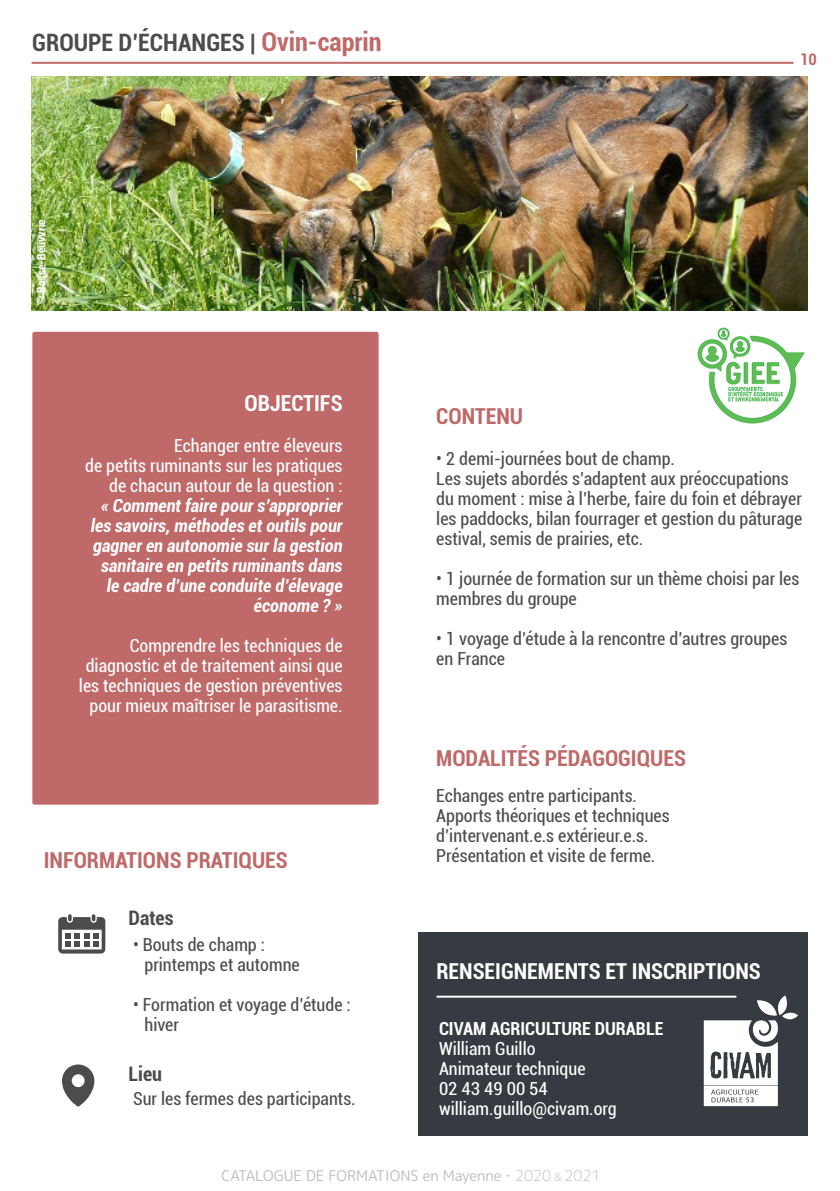
<style>
.page{position:relative;width:840px;height:1191px;background:#fff}
.page>*{position:absolute;margin:0;border:0;box-sizing:border-box;transform-origin:0 0}
.t1{font:700 condensed 24px "Roboto";color:#4b4c4d}
.t2{font:700 condensed 22px "Roboto";color:#bf6969}
.t3{font:700 condensed 22px "Roboto";color:#fff}
.t4{font:700 condensed 20px "Roboto";color:#4b4c4d}
.t5{font:condensed 18px/20px "Roboto";color:#4b4c4d}
.t6{font:italic 700 condensed 18px/20px "Roboto";color:#fff;text-align:right}
.t7{font:condensed 18px/20px "Roboto";color:#fff;text-align:right}
.t8{font:700 condensed 18px "Roboto";color:#fff}
.t9{font:700 condensed 16px "Roboto";color:#bf6969}
.t10{font:14.8px "Rounded Mplus 1 c";color:#bcbdc0}
.t11{font:700 condensed 12px "Roboto";color:#fff}
.s1{font-size:26px;color:#bf6969}
.s2{font-weight:400;font-style:normal}
.s3{font-weight:100}
.s4{font-weight:300}
.s5{font-weight:300;font-size:11px}
</style>
<div class="page">
<div style="left:32px;top:332px;width:346px;height:472px;background:#bf6969"></div>
<div style="left:418px;top:932px;width:389px;height:203px;background:#353b40"></div>
<hr style="left:32px;top:62px;width:760px;height:2px;background:#bf6969">
<hr style="left:437px;top:995px;width:298px;height:2px;background:#fff">
<svg style="left:58px;top:914px;width:47px;height:39px"></svg>
<svg style="left:62px;top:1064px;width:32px;height:42px"></svg>
<img style="left:31px;top:77px;width:776px;height:234px">
<svg style="left:703px;top:995px;width:94px;height:111px"></svg>
<img style="left:697px;top:327px;width:108px;height:97px">
<p class="t1" style="left:32px;top:26px;width:351px">GROUPE D’ÉCHANGES | <span class="s1">Ovin-caprin</span></p>
<p class="t9" style="left:799px;top:48px;width:18px">10</p>
<p class="t11" style="left:33px;top:304px;width:87px;rotate:-90deg">© Basse-Beuvvrie</p>
<p class="t3" style="left:244px;top:388px;width:99px">OBJECTIFS</p>
<p class="t6" style="left:85px;top:435px;width:259px"><span class="s2">Echanger entre éleveurs<br>de petits ruminants sur les pratiques de chacun autour de la question :<br></span>« Comment faire pour s’approprier les savoirs, méthodes et outils pour gagner en autonomie sur la gestion sanitaire en petits ruminants dans le cadre d’une conduite d’élevage économe ? »</p>
<p class="t7" style="left:79px;top:635px;width:265px">Comprendre les techniques de diagnostic et de traitement ainsi que les techniques de gestion préventives pour mieux maîtriser le parasitisme.</p>
<p class="t2" style="left:44px;top:845px;width:245px">INFORMATIONS PRATIQUES</p>
<p class="t4" style="left:128px;top:903px;width:46px">Dates</p>
<p class="t5" style="left:133px;top:934px;width:133px">• Bouts de champ :</p>
<p class="t5" style="left:144px;top:954px;width:157px">printemps et automne</p>
<p class="t5" style="left:133px;top:994px;width:219px">• Formation et voyage d’étude :</p>
<p class="t5" style="left:144px;top:1014px;width:36px">hiver</p>
<p class="t4" style="left:128px;top:1059px;width:35px">Lieu</p>
<p class="t5" style="left:133px;top:1088px;width:224px">Sur les fermes des participants.</p>
<p class="t2" style="left:436px;top:400px;width:88px">CONTENU</p>
<p class="t5" style="left:436px;top:448px;width:240px">• 2 demi-journées bout de champ.</p>
<p class="t5" style="left:436px;top:468px;width:367px">Les sujets abordés s’adaptent aux préoccupations du moment : mise à l’herbe, faire du foin et débrayer les paddocks, bilan fourrager et gestion du pâturage estival, semis de prairies, etc.</p>
<p class="t5" style="left:436px;top:568px;width:364px">• 1 journée de formation sur un thème choisi par les membres du groupe</p>
<p class="t5" style="left:436px;top:628px;width:352px">• 1 voyage d’étude à la rencontre d’autres groupes en France</p>
<p class="t2" style="left:436px;top:743px;width:251px">MODALITÉS PÉDAGOGIQUES</p>
<p class="t5" style="left:436px;top:785px;width:202px">Echanges entre participants.</p>
<p class="t5" style="left:436px;top:805px;width:235px">Apports théoriques et techniques d’intervenant.e.s extérieur.e.s.</p>
<p class="t5" style="left:436px;top:845px;width:220px">Présentation et visite de ferme.</p>
<p class="t3" style="left:436px;top:955px;width:326px">RENSEIGNEMENTS ET INSCRIPTIONS</p>
<p class="t8" style="left:439px;top:1016px;width:226px">CIVAM AGRICULTURE DURABLE</p>
<p class="t7" style="left:439px;top:1038px;width:98px">William Guillo</p>
<p class="t7" style="left:439px;top:1058px;width:148px">Animateur technique</p>
<p class="t7" style="left:439px;top:1078px;width:110px">02 43 49 00 54</p>
<p class="t7" style="left:439px;top:1098px;width:179px">william.guillo@civam.org</p>
<p class="t10" style="left:221px;top:1164px;width:380px">CATALOGUE DE FORMATIONS en Mayenne <span class="s3">•</span> <span class="s4">2020</span> <span class="s5">&amp;</span> <span class="s4">2021</span></p>
</div>
